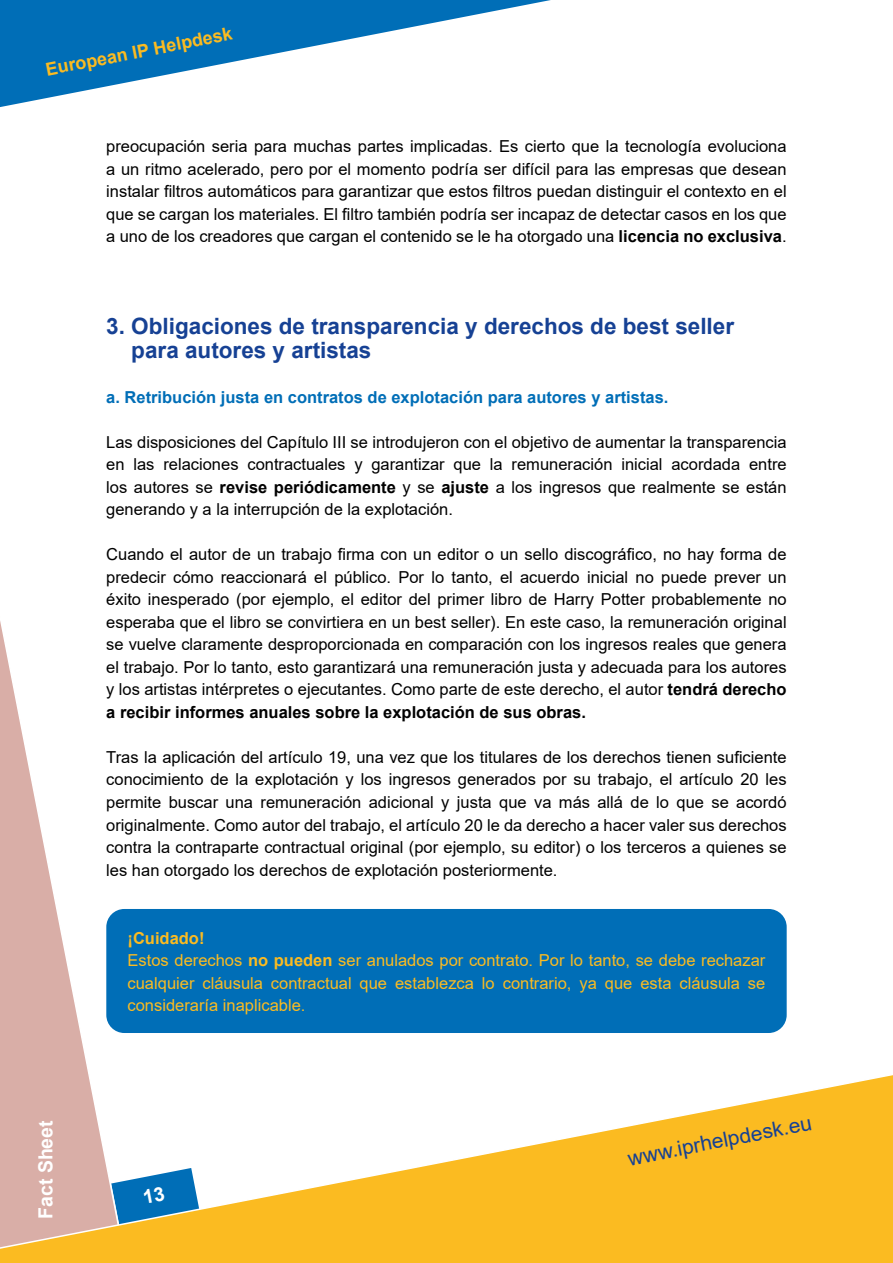
<style>
.page{position:relative;width:893px;height:1263px;background:#fff}
.page>*{position:absolute;margin:0;border:0;box-sizing:border-box;transform-origin:0 0}
.t1{font:700 22.5px/24px "Arial";color:#164194}
.t2{font:21px "Arial";color:#164194}
.t3{font:700 19.5px "Arial";color:#fff}
.t4{font:700 18px "Arial";color:#fbbb21}
.t5{font:16.5px/22.5px "Arial";color:#000;text-align:justify}
.t6{font:16.5px/22.5px "Arial";color:#fbbb21}
.t7{font:700 16.5px "Arial";color:#006eb7}
.s1{font-weight:700}
</style>
<div class="page">
<svg style="left:0;top:621px;width:120px;height:444px"></svg>
<svg style="left:0;top:1065px;width:893px;height:198px"></svg>
<svg style="left:0;top:0;width:551px;height:107px"></svg>
<div style="left:106px;top:909px;width:681px;height:124px;background:#006eb7;border-radius:18px"></div>
<svg style="left:111px;top:1168px;width:88px;height:58px"></svg>
<p class="t4" style="left:44px;top:57px;width:191px;rotate:-11deg">European IP Helpdesk</p>
<p class="t5" style="left:106px;top:135px;width:682px">preocupación seria para muchas partes implicadas. Es cierto que la tecnología evoluciona a un ritmo acelerado, pero por el momento podría ser difícil para las empresas que desean instalar filtros automáticos para garantizar que estos filtros puedan distinguir el contexto en el que se cargan los materiales. El filtro también podría ser incapaz de detectar casos en los que a uno de los creadores que cargan el contenido se le ha otorgado una <span class="s1">licencia no exclusiva</span>.</p>
<h1 class="t1" style="left:131px;top:314px;width:604px;text-indent:-25px">3. Obligaciones de transparencia y derechos de best seller para autores y artistas</h1>
<p class="t7" style="left:106px;top:385px;width:564px">a. Retribución justa en contratos de explotación para autores y artistas.</p>
<p class="t5" style="left:106px;top:431px;width:682px">Las disposiciones del Capítulo III se introdujeron con el objetivo de aumentar la transparencia en las relaciones contractuales y garantizar que la remuneración inicial acordada entre los autores se <span class="s1">revise periódicamente</span> y se <span class="s1">ajuste</span> a los ingresos que realmente se están generando y a la interrupción de la explotación.</p>
<p class="t5" style="left:106px;top:543px;width:682px">Cuando el autor de un trabajo firma con un editor o un sello discográfico, no hay forma de predecir cómo reaccionará el público. Por lo tanto, el acuerdo inicial no puede prever un éxito inesperado (por ejemplo, el editor del primer libro de Harry Potter probablemente no esperaba que el libro se convirtiera en un best seller). En este caso, la remuneración original se vuelve claramente desproporcionada en comparación con los ingresos reales que genera el trabajo. Por lo tanto, esto garantizará una remuneración justa y adecuada para los autores y los artistas intérpretes o ejecutantes. Como parte de este derecho, el autor <span class="s1">tendrá derecho a recibir informes anuales sobre la explotación de sus obras.</span></p>
<p class="t5" style="left:106px;top:746px;width:682px">Tras la aplicación del artículo 19, una vez que los titulares de los derechos tienen suficiente conocimiento de la explotación y los ingresos generados por su trabajo, el artículo 20 les permite buscar una remuneración adicional y justa que va más allá de lo que se acordó originalmente. Como autor del trabajo, el artículo 20 le da derecho a hacer valer sus derechos contra la contraparte contractual original (por ejemplo, su editor) o los terceros a quienes se les han otorgado los derechos de explotación posteriormente.</p>
<p class="t3" style="left:32px;top:1219px;width:100px;rotate:-90deg">Fact Sheet</p>
<p class="t6" style="left:128px;top:926px;width:639px"><span class="s1">¡Cuidado!<br></span>Estos derechos <span class="s1">no pueden</span> ser anulados por contrato. Por lo tanto, se debe rechazar cualquier cláusula contractual que establezca lo contrario, ya que esta cláusula se consideraría inaplicable.</p>
<p class="t2" style="left:625px;top:1144px;width:188px;rotate:-11deg">www.iprhelpdesk.eu</p>
</div>
